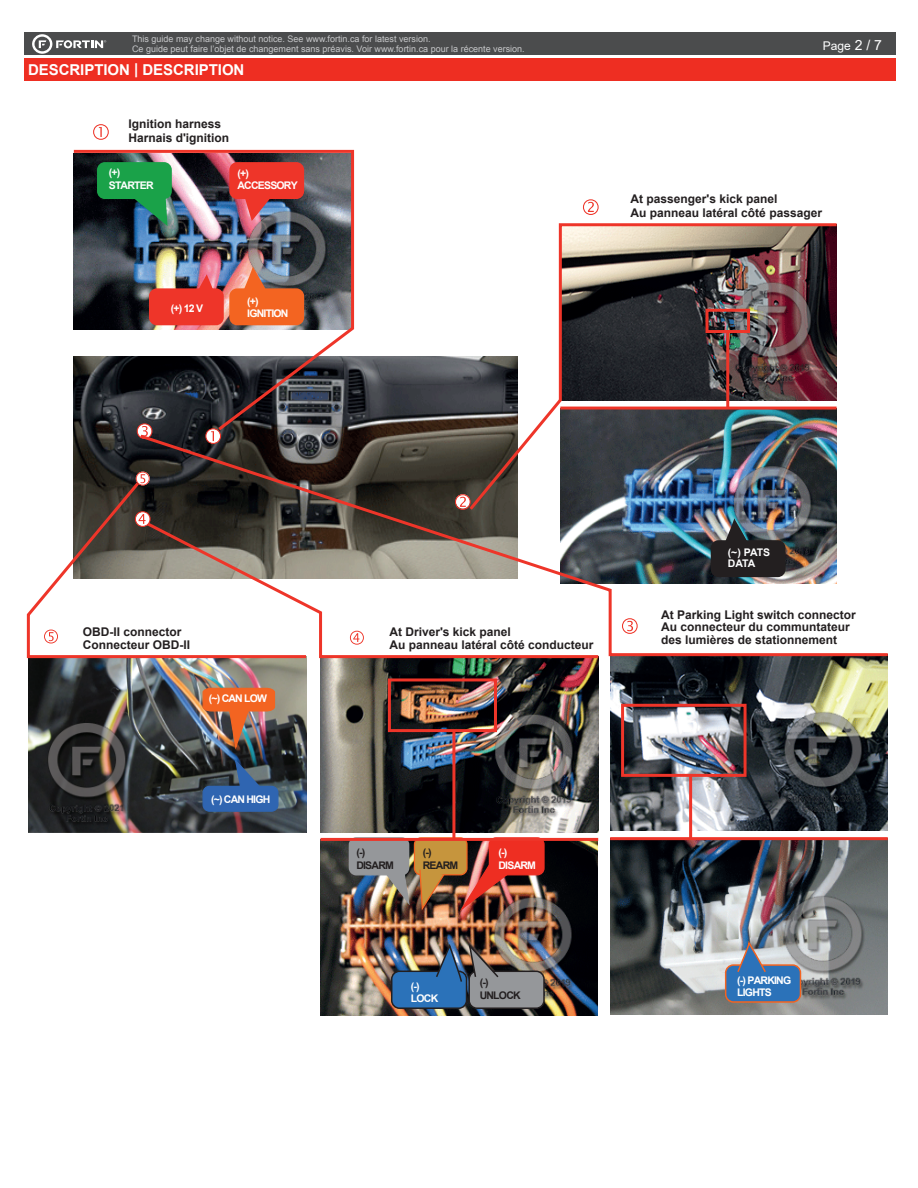
<style>
.page{position:relative;width:918px;height:1188px;background:#fff}
.page>*{position:absolute;margin:0;border:0;box-sizing:border-box;transform-origin:0 0}
.t1{font:700 15px "Arial";letter-spacing:-.005em;color:#fff}
.t2{font:700 12px/13.5px "Arial";color:#231f20}
.t3{font:12px "Arial";color:#fff}
.t4{font:700 10.5px/12.6px "Arial";letter-spacing:-.075em;color:#fff}
.t5{font:700 10.5px/12.6px "Arial";letter-spacing:-.075em;color:#231f20}
.t6{font:9px/9.8px "Arial";color:#c7c8ca}
.s1{font-size:13.95px}
</style>
<div class="page">
<div style="left:24px;top:33px;width:872px;height:22px;background:#4b4c4d"></div>
<div style="left:24px;top:58px;width:872px;height:23px;background:#ee2e22"></div>
<svg style="left:32px;top:34px;width:74px;height:20px"></svg>
<img style="left:610px;top:658px;width:278px;height:173px">
<img style="left:610px;top:840px;width:278px;height:175px">
<img style="left:74px;top:357px;width:392px;height:122px">
<svg style="left:583px;top:199px;width:16px;height:16px"></svg>
<svg style="left:93px;top:124px;width:16px;height:16px"></svg>
<img style="left:73px;top:149px;width:283px;height:284px">
<img style="left:137px;top:432px;width:751px;height:226px">
<div style="left:621px;top:704px;width:126px;height:73px;border:3px solid #ee3529"></div>
<hr style="left:610px;top:837px;width:278px;height:3px;background:#ee3529">
<hr style="left:689px;top:775px;width:3px;height:64px;background:#ee3529">
<div style="left:711px;top:540px;width:75px;height:37px;background:#231f20;border-radius:8px"></div>
<svg style="left:723px;top:517px;width:27px;height:24px"></svg>
<div style="left:726px;top:965px;width:74px;height:37px;background:#2b72b9;border-radius:8px"></div>
<div style="left:725px;top:964px;width:76px;height:39px;border:2px solid #f36421;border-radius:8px"></div>
<svg style="left:736px;top:942px;width:31px;height:30px"></svg>
<img style="left:466px;top:223px;width:374px;height:290px">
<svg style="left:455px;top:494px;width:16px;height:16px"></svg>
<img style="left:320px;top:839px;width:278px;height:177px">
<div style="left:392px;top:971px;width:75px;height:37px;background:#2b72b9;border-radius:8px"></div>
<div style="left:391px;top:971px;width:76px;height:38px;border:2px solid #231f20;border-radius:8px"></div>
<div style="left:349px;top:838px;width:60px;height:37px;background:#95979a;border-radius:7px"></div>
<div style="left:349px;top:837px;width:60px;height:38px;border:1px solid #95979a;border-radius:7px"></div>
<div style="left:414px;top:838px;width:53px;height:37px;background:#c6953d;border-radius:7px"></div>
<div style="left:414px;top:837px;width:54px;height:38px;border:1px solid #f36421;border-radius:7px"></div>
<div style="left:489px;top:838px;width:55px;height:37px;background:#ee2e22;border-radius:7px"></div>
<div style="left:489px;top:837px;width:56px;height:38px;border:1px solid #ee2e22;border-radius:7px"></div>
<div style="left:469px;top:971px;width:75px;height:37px;background:#95979a;border-radius:8px"></div>
<div style="left:468px;top:971px;width:77px;height:38px;border:2px solid #231f20;border-radius:8px"></div>
<img style="left:321px;top:660px;width:277px;height:173px">
<svg style="left:309px;top:520px;width:292px;height:140px"></svg>
<div style="left:388px;top:678px;width:109px;height:54px;border:3px solid #ee3529"></div>
<hr style="left:321px;top:838px;width:277px;height:3px;background:#ee3529">
<hr style="left:452px;top:731px;width:3px;height:108px;background:#ee3529">
<img style="left:435px;top:941px;width:65px;height:42px">
<svg style="left:385px;top:863px;width:26px;height:45px"></svg>
<svg style="left:419px;top:869px;width:27px;height:44px"></svg>
<img style="left:460px;top:863px;width:49px;height:47px">
<div style="left:97px;top:162px;width:75px;height:37px;background:#1aa249;border-radius:8px"></div>
<div style="left:229px;top:162px;width:75px;height:37px;background:#ee3529;border-radius:8px"></div>
<div style="left:229px;top:288px;width:75px;height:37px;background:#f36421;border-radius:8px"></div>
<div style="left:149px;top:288px;width:75px;height:37px;background:#ee3529;border-radius:8px"></div>
<svg style="left:128px;top:198px;width:40px;height:28px"></svg>
<svg style="left:244px;top:199px;width:28px;height:22px"></svg>
<svg style="left:195px;top:274px;width:20px;height:15px"></svg>
<svg style="left:242px;top:265px;width:27px;height:24px"></svg>
<svg style="left:136px;top:472px;width:14px;height:7px"></svg>
<img style="left:28px;top:660px;width:278px;height:173px">
<div style="left:203px;top:786px;width:75px;height:25px;background:#2f65b1;border-radius:6px"></div>
<div style="left:202px;top:786px;width:77px;height:26px;border:1px solid #2f65b1;border-radius:6px"></div>
<svg style="left:233px;top:756px;width:33px;height:32px"></svg>
<img style="left:202px;top:687px;width:74px;height:62px">
<svg style="left:26px;top:479px;width:283px;height:181px"></svg>
<p class="t6" style="left:132px;top:34px;width:394px">This guide may change without notice. See www.fortin.ca for latest version.<br>Ce guide peut faire l’objet de changement sans préavis. Voir www.fortin.ca pour la récente version.</p>
<p class="t1" style="left:28px;top:59px;width:218px">DESCRIPTION | DESCRIPTION</p>
<p class="t2" style="left:128px;top:118px;width:102px">Ignition harness<br>Harnais d'ignition</p>
<p class="t4" style="left:109px;top:166px;width:46px">(+)<br>STARTER</p>
<p class="t4" style="left:238px;top:167px;width:62px">(+)<br>ACCESSORY</p>
<p class="t4" style="left:171px;top:302px;width:34px">(+) 12 V</p>
<p class="t4" style="left:247px;top:295px;width:43px">(+)<br>IGNITION</p>
<p class="t3" style="left:823px;top:38px;width:61px">Page <span class="s1">2 / 7</span></p>
<p class="t2" style="left:631px;top:193px;width:193px">At passenger's kick panel<br>Au panneau latéral côté passager</p>
<p class="t2" style="left:83px;top:625px;width:109px">OBD-II connector<br>Connecteur OBD-II</p>
<p class="t4" style="left:209px;top:693px;width:60px">(~) CAN LOW</p>
<p class="t4" style="left:211px;top:793px;width:61px">(~) CAN HIGH</p>
<p class="t2" style="left:389px;top:625px;width:206px">At Driver's kick panel<br>Au panneau latéral côté conducteur</p>
<p class="t4" style="left:728px;top:548px;width:44px;line-height:10.5px">(~) PATS<br>DATA</p>
<p class="t2" style="left:661px;top:608px;width:196px;line-height:12.6px">At Parking Light switch connector<br>Au connecteur du communtateur des lumières de stationnement</p>
<p class="t5" style="left:356px;top:846px;width:39px">(-)<br>DISARM</p>
<p class="t5" style="left:423px;top:846px;width:37px">(-)<br>REARM</p>
<p class="t4" style="left:499px;top:846px;width:39px">(-)<br>DISARM</p>
<p class="t4" style="left:411px;top:980px;width:29px">(-)<br>LOCK</p>
<p class="t5" style="left:480px;top:976px;width:43px">(-)<br>UNLOCK</p>
<p class="t4" style="left:737px;top:974px;width:56px">(-) PARKING<br>LIGHTS</p>
</div>
